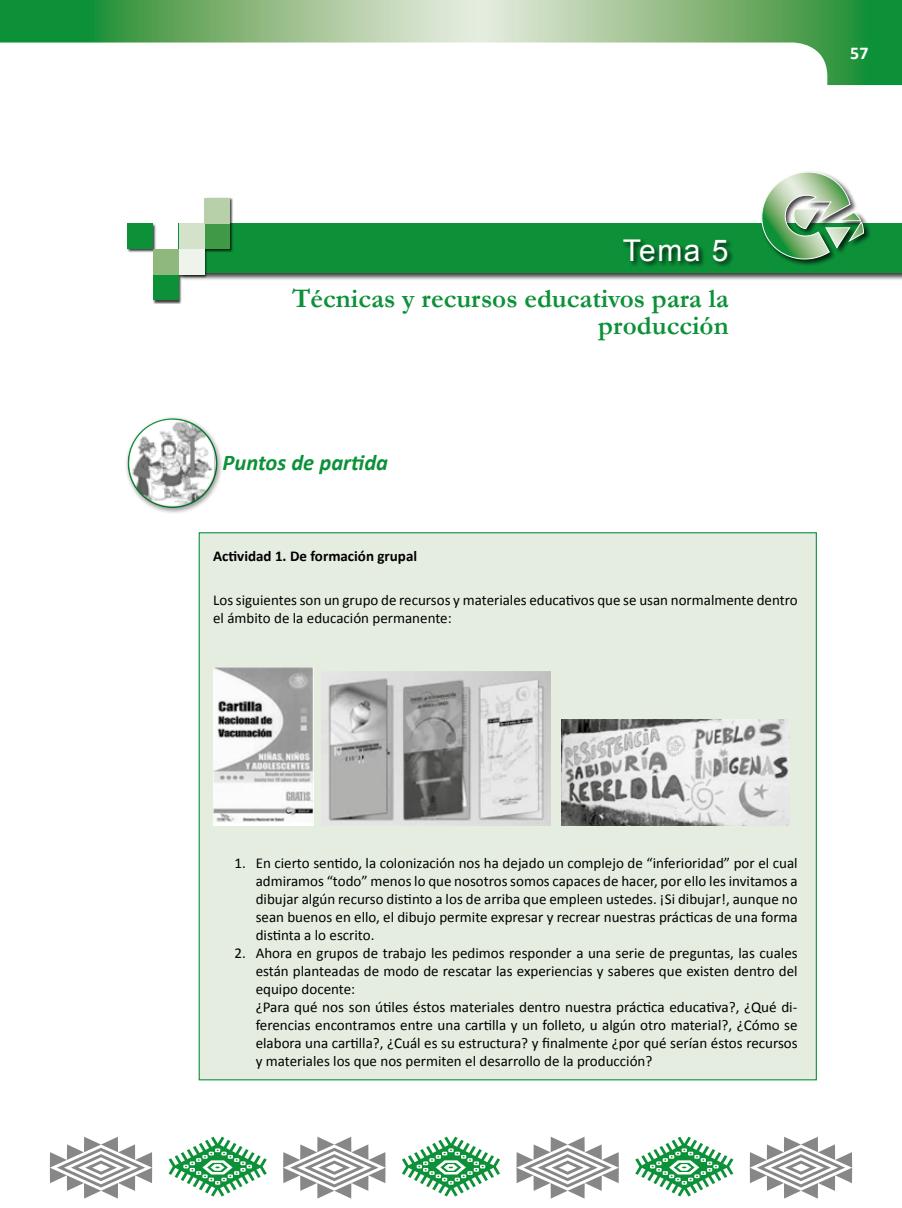
<style>
.page{position:relative;width:902px;height:1208px;background:#fff}
.page>*{position:absolute;margin:0;border:0;box-sizing:border-box;transform-origin:0 0}
.t1{font:30px "Arial";color:#fff}
.t2{font:700 27px/27px "Garamond";color:#0c9138;text-align:right}
.t3{font:italic 700 22.5px "Calibri";color:#0c9138}
.t4{font:700 18px "Calibri";color:#fff}
.t5{font:15px/18px "Calibri";color:#000}
.t6{font:700 15px "Calibri";color:#000}
</style>
<div class="page">
<svg style="left:0;top:0;width:901px;height:85px"></svg>
<svg style="left:168px;top:1136px;width:99px;height:60px"></svg>
<svg style="left:402px;top:1136px;width:98px;height:60px"></svg>
<svg style="left:635px;top:1136px;width:98px;height:60px"></svg>
<svg style="left:283px;top:1136px;width:102px;height:62px"></svg>
<svg style="left:50px;top:1136px;width:102px;height:62px"></svg>
<svg style="left:516px;top:1136px;width:102px;height:62px"></svg>
<svg style="left:749px;top:1136px;width:103px;height:62px"></svg>
<div style="left:124px;top:415px;width:99px;height:99px;background:#000;opacity:.4"></div>
<div style="left:127px;top:416px;width:91px;height:93px;background:#000;opacity:.75"></div>
<div style="left:199px;top:532px;width:617px;height:548px;background:#e5ede0;border:1px solid #0c9138"></div>
<div style="left:177px;top:222px;width:724px;height:59px;background:#000;opacity:.75"></div>
<div style="left:179px;top:223px;width:722px;height:50px;background:#0c9138"></div>
<div style="left:127px;top:197px;width:106px;height:107px;background:#000;opacity:.75"></div>
<div style="left:153px;top:275px;width:26px;height:25px;background:#0c9138"></div>
<div style="left:179px;top:249px;width:25px;height:26px;background:#eef3eb"></div>
<div style="left:204px;top:223px;width:26px;height:26px;background:#409946"></div>
<div style="left:128px;top:223px;width:25px;height:26px;background:#0c9138"></div>
<div style="left:179px;top:223px;width:25px;height:26px;background:#d4e1cb"></div>
<div style="left:153px;top:249px;width:26px;height:26px;background:#8fb87f"></div>
<div style="left:204px;top:198px;width:26px;height:25px;background:#b7d0aa"></div>
<div style="left:622px;top:238px;width:113px;height:30px;background:#000;opacity:.75"></div>
<div style="left:759px;top:170px;width:112px;height:97px;background:#000;opacity:.75"></div>
<svg style="left:755px;top:170px;width:109px;height:95px"></svg>
<img style="left:213px;top:668px;width:100px;height:158px">
<img style="left:321px;top:671px;width:229px;height:154px">
<img style="left:562px;top:719px;width:227px;height:107px">
<p class="t4" style="left:850px;top:41px;width:20px">57</p>
<h1 class="t1" style="left:622px;top:231px;width:107px">Tema 5</h1>
<h2 class="t2" style="left:292px;top:284px;width:438px">Técnicas y recursos educativos para la producción</h2>
<h3 class="t3" style="left:222px;top:448px;width:167px">Puntos de partida</h3>
<p class="t6" style="left:213px;top:546px;width:205px">Actividad 1. De formación grupal</p>
<p class="t5" style="left:213px;top:591px;width:586px">Los siguientes son un grupo de recursos y materiales educativos que se usan normalmente dentro el ámbito de la educación permanente:</p>
<p class="t5" style="left:256px;top:854px;width:543px;text-align:justify;text-indent:-21px">1. En cierto sentido, la colonización nos ha dejado un complejo de “inferioridad” por el cual admiramos “todo” menos lo que nosotros somos capaces de hacer, por ello les invitamos a dibujar algún recurso distinto a los de arriba que empleen ustedes. ¡Si dibujar!, aunque no sean buenos en ello, el dibujo permite expresar y recrear nuestras prácticas de una forma distinta a lo escrito.</p>
<p class="t5" style="left:256px;top:944px;width:543px;text-indent:-21px">2. Ahora en grupos de trabajo les pedimos responder a una serie de preguntas, las cuales están planteadas de modo de rescatar las experiencias y saberes que existen dentro del equipo docente:<br>¿Para qué nos son útiles éstos materiales dentro nuestra práctica educativa?, ¿Qué di&shy;ferencias encontramos entre una cartilla y un folleto, u algún otro material?, ¿Cómo se elabora una cartilla?, ¿Cuál es su estructura? y finalmente ¿por qué serían éstos recursos y materiales los que nos permiten el desarrollo de la producción?</p>
</div>
